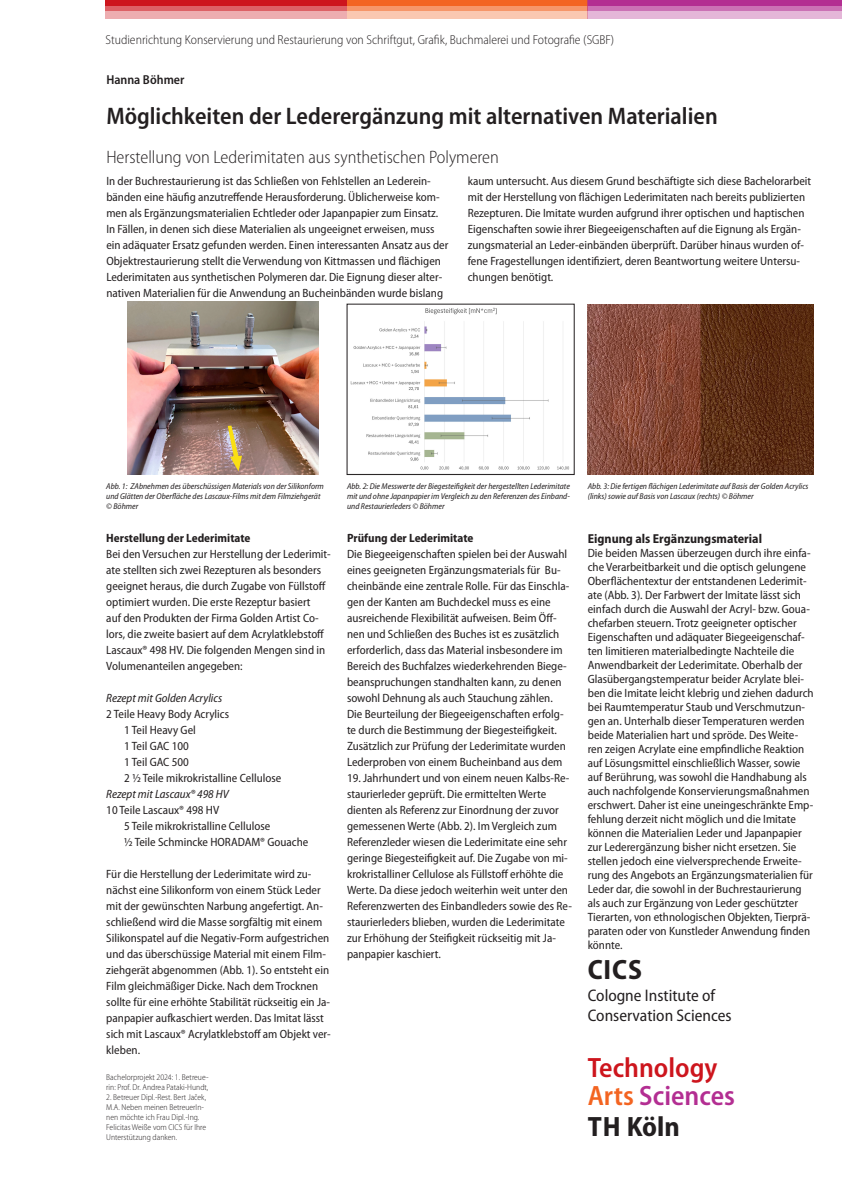
<style>
.page{position:relative;width:842px;height:1192px;background:#fff}
.page>*{position:absolute;margin:0;border:0;box-sizing:border-box;transform-origin:0 0}
.t1{font:600 semi-condensed 28.05px/28.1px "Myriad Pro";color:#cd151d}
.t2{font:700 semi-condensed 28.05px "Myriad Pro";letter-spacing:.03em;color:#231f20}
.Überschriften_Titel{font:600 semi-condensed 24px "Myriad Pro";color:#231f20}
.Überschriften_Titel-2{font:300 semi-condensed 18px "Myriad Pro";color:#231f20}
.t3{font:semi-condensed 16.8px/19.6px "Myriad Pro";color:#231f20}
.t4{font:300 semi-condensed 13px "Myriad Pro";color:#231f20}
.Text{font:700 semi-condensed 13px "Myriad Pro";color:#231f20}
.Überschriften_Titel-3{font:600 semi-condensed 13px "Myriad Pro";color:#231f20}
.Text-2{font:semi-condensed 12px/14px "Myriad Pro";color:#231f20}
.Überschriften_Titel-4{font:semi-condensed 12px/16px "Myriad Pro";color:#231f20}
.Einleitung_BU{font:semi-condensed 12px/16px "Myriad Pro";color:#231f20}
.Überschriften_Titel-5{font:italic semi-condensed 12px "Myriad Pro";color:#231f20}
.Überschriften_Titel-6{font:700 semi-condensed 12px "Myriad Pro";color:#231f20}
.Text-3{font:700 semi-condensed 12px "Myriad Pro";color:#231f20}
.Einleitung_BU-2{font:italic semi-condensed 8.5px/10px "Myriad Pro";color:#231f20}
.Einleitung_BU-3{font:300 semi-condensed 8.5px/10px "Myriad Pro";color:#231f20}
.s1{color:#f36421}
.s2{color:#b32e92}
</style>
<div class="page">
<svg style="left:105px;top:0;width:242px;height:19px;background:#de696e"></svg>
<svg style="left:347px;top:0;width:241px;height:19px;background:#f69b70"></svg>
<svg style="left:588px;top:1px;width:254px;height:18px;background:#cf7dba"></svg>
<hr style="left:588px;top:0;width:254px;height:1px;background:#b32e92">
<img style="left:128px;top:302px;width:191px;height:173px">
<img style="left:350px;top:307px;width:219px;height:163px">
<img style="left:588px;top:304px;width:226px;height:171px">
<p class="t4" style="left:106px;top:32px;width:510px">Studienrichtung Konservierung und Restaurierung von Schriftgut, Grafik, Buchmalerei und Fotografie (SGBF)</p>
<p class="Überschriften_Titel-3" style="left:106px;top:73px;width:80px">Hanna Böhmer</p>
<p class="Überschriften_Titel" style="left:106px;top:102px;width:613px">Möglichkeiten der Lederergänzung mit alternativen Materialien</p>
<p class="Überschriften_Titel-2" style="left:106px;top:147px;width:394px">Herstellung von Lederimitaten aus synthetischen Polymeren</p>
<p class="Einleitung_BU" style="left:106px;top:174px;width:344px">In der Buchrestaurierung ist das Schließen von Fehlstellen an Lederein&shy;bänden eine häufig anzutreffende Herausforderung. Üblicherweise kom&shy;men als Ergänzungsmaterialien Echtleder oder Japanpapier zum Einsatz.<br>In Fällen, in denen sich diese Materialien als ungeeignet erweisen, muss ein adäquater Ersatz gefunden werden. Einen interessanten Ansatz aus der Objektrestaurierung stellt die Verwendung von Kittmassen und flächigen Lederimitaten aus synthetischen Polymeren dar. Die Eignung dieser alter&shy;nativen Materialien für die Anwendung an Bucheinbänden wurde bislang</p>
<p class="Einleitung_BU" style="left:468px;top:174px;width:345px">kaum untersucht. Aus diesem Grund beschäftigte sich diese Bachelorarbeit mit der Herstellung von flächigen Lederimitaten nach bereits publizierten Rezepturen. Die Imitate wurden aufgrund ihrer optischen und haptischen Eigenschaften sowie ihrer Biegeeigenschaften auf die Eignung als Ergän&shy;zungsmaterial an Leder-einbänden überprüft. Darüber hinaus wurden of&shy;fene Fragestellungen identifiziert, deren Beantwortung weitere Untersu&shy;chungen benötigt.</p>
<p class="Einleitung_BU-2" style="left:106px;top:482px;width:219px">Abb. 1: ZAbnehmen des überschüssigen Materials von der Silikonform und Glätten der Oberfläche des Lascaux-Films mit dem Filmziehgerät</p>
<p class="Einleitung_BU-2" style="left:106px;top:502px;width:33px">© Böhmer</p>
<p class="Überschriften_Titel-6" style="left:106px;top:532px;width:146px">Herstellung der Lederimitate</p>
<p class="Überschriften_Titel-4" style="left:106px;top:547px;width:226px">Bei den Versuchen zur Herstellung der Lederimit&shy;ate stellten sich zwei Rezepturen als besonders geeignet heraus, die durch Zugabe von Füllstoff optimiert wurden. Die erste Rezeptur basiert<br>auf den Produkten der Firma Golden Artist Co&shy;lors, die zweite basiert auf dem Acrylatklebstoff Lascaux® 498 HV. Die folgenden Mengen sind in Volumenanteilen angegeben:</p>
<p class="Überschriften_Titel-5" style="left:106px;top:692px;width:117px">Rezept mit Golden Acrylics</p>
<p class="Überschriften_Titel-4" style="left:106px;top:707px;width:124px">2 Teile Heavy Body Acrylics</p>
<p class="Überschriften_Titel-4" style="left:124px;top:723px;width:73px">1 Teil Heavy Gel</p>
<p class="Überschriften_Titel-4" style="left:124px;top:739px;width:66px">1 Teil GAC 100</p>
<p class="Überschriften_Titel-4" style="left:124px;top:755px;width:66px">1 Teil GAC 500</p>
<p class="Überschriften_Titel-4" style="left:124px;top:771px;width:159px">2 ½ Teile mikrokristalline Cellulose</p>
<p class="Überschriften_Titel-5" style="left:106px;top:788px;width:124px">Rezept mit Lascaux® 498 HV</p>
<p class="Überschriften_Titel-4" style="left:106px;top:803px;width:114px">10 Teile Lascaux® 498 HV</p>
<p class="Überschriften_Titel-4" style="left:124px;top:819px;width:148px">5 Teile mikrokristalline Cellulose</p>
<p class="Überschriften_Titel-4" style="left:124px;top:835px;width:186px">½ Teile Schmincke HORADAM® Gouache</p>
<p class="Überschriften_Titel-4" style="left:106px;top:867px;width:226px">Für die Herstellung der Lederimitate wird zu&shy;nächst eine Silikonform von einem Stück Leder mit der gewünschten Narbung angefertigt. An&shy;schließend wird die Masse sorgfältig mit einem Silikonspatel auf die Negativ-Form aufgestrichen und das überschüssige Material mit einem Film&shy;ziehgerät abgenommen (Abb. 1). So entsteht ein Film gleichmäßiger Dicke. Nach dem Trocknen sollte für eine erhöhte Stabilität rückseitig ein Ja&shy;panpapier aufkaschiert werden. Das Imitat lässt sich mit Lascaux® Acrylatklebstoff am Objekt ver&shy;kleben.</p>
<p class="Einleitung_BU-3" style="left:106px;top:1072px;width:104px">Bachelorprojekt 2024: 1. Betreue&shy;rin: Prof. Dr. Andrea Pataki-Hundt,</p>
<p class="Einleitung_BU-3" style="left:106px;top:1092px;width:101px">2. Betreuer Dipl.-Rest. Bert Jaček,<br>M.A. Neben meinen BetreuerIn&shy;nen möchte ich Frau Dipl.-Ing.<br>Felicitas Weiße vom CICS für Ihre<br>Unterstützung danken.</p>
<p class="Einleitung_BU-2" style="left:347px;top:482px;width:224px;text-align:justify">Abb. 2: Die Messwerte der Biegesteifigkeit der hergestellten Lederimitate mit und ohne Japanpapier im Vergleich zu den Referenzen des Einband&shy;und Restaurierleders © Böhmer</p>
<p class="Einleitung_BU-2" style="left:588px;top:481px;width:222px">Abb. 3: Die fertigen flächigen Lederimitate auf Basis der Golden Acrylics (links) sowie auf Basis von Lascaux (rechts) © Böhmer</p>
<p class="Text-3" style="left:347px;top:532px;width:128px">Prüfung der Lederimitate</p>
<p class="Text-2" style="left:347px;top:547px;width:224px;line-height:16px">Die Biegeeigenschaften spielen bei der Auswahl eines geeigneten Ergänzungsmaterials für Bu&shy;cheinbände eine zentrale Rolle. Für das Einschla&shy;gen der Kanten am Buchdeckel muss es eine ausreichende Flexibilität aufweisen. Beim Öff&shy;nen und Schließen des Buches ist es zusätzlich erforderlich, dass das Material insbesondere im Bereich des Buchfalzes wiederkehrenden Biege&shy;beanspruchungen standhalten kann, zu denen sowohl Dehnung als auch Stauchung zählen.</p>
<p class="Text-2" style="left:347px;top:707px;width:220px;line-height:16px">Die Beurteilung der Biegeeigenschaften erfolg&shy;te durch die Bestimmung der Biegesteifigkeit.<br>Zusätzlich zur Prüfung der Lederimitate wurden Lederproben von einem Bucheinband aus dem</p>
<p class="Text-2" style="left:347px;top:771px;width:226px;line-height:16px">19. Jahrhundert und von einem neuen Kalbs-Re&shy;staurierleder geprüft. Die ermittelten Werte dienten als Referenz zur Einordnung der zuvor gemessenen Werte (Abb. 2). Im Vergleich zum Referenzleder wiesen die Lederimitate eine sehr geringe Biegesteifigkeit auf. Die Zugabe von mi&shy;krokristalliner Cellulose als Füllstoff erhöhte die Werte. Da diese jedoch weiterhin weit unter den Referenzwerten des Einbandleders sowie des Re&shy;staurierleders blieben, wurden die Lederimitate zur Erhöhung der Steifigkeit rückseitig mit Ja&shy;panpapier kaschiert.</p>
<p class="Text" style="left:588px;top:531px;width:176px">Eignung als Ergänzungsmaterial</p>
<p class="Text-2" style="left:588px;top:546px;width:227px">Die beiden Massen überzeugen durch ihre einfa&shy;che Verarbeitbarkeit und die optisch gelungene Oberflächentextur der entstandenen Lederimit&shy;ate (Abb. 3). Der Farbwert der Imitate lässt sich einfach durch die Auswahl der Acryl- bzw. Goua&shy;chefarben steuern. Trotz geeigneter optischer Eigenschaften und adäquater Biegeeigenschaf&shy;ten limitieren materialbedingte Nachteile die Anwendbarkeit der Lederimitate. Oberhalb der Glasübergangstemperatur beider Acrylate blei&shy;ben die Imitate leicht klebrig und ziehen dadurch bei Raumtemperatur Staub und Verschmutzun&shy;gen an. Unterhalb dieser Temperaturen werden beide Materialien hart und spröde. Des Weite&shy;ren zeigen Acrylate eine empfindliche Reaktion auf Lösungsmittel einschließlich Wasser, sowie auf Berührung, was sowohl die Handhabung als auch nachfolgende Konservierungsmaßnahmen erschwert. Daher ist eine uneingeschränkte Emp&shy;fehlung derzeit nicht möglich und die Imitate können die Materialien Leder und Japanpapier zur Lederergänzung bisher nicht ersetzen. Sie stellen jedoch eine vielversprechende Erweite&shy;rung des Angebots an Ergänzungsmaterialien für Leder dar, die sowohl in der Buchrestaurierung als auch zur Ergänzung von Leder geschützter Tierarten, von ethnologischen Objekten, Tierprä&shy;paraten oder von Kunstleder Anwendung finden könnte.</p>
<p class="t2" style="left:588px;top:954px;width:56px">CICS</p>
<p class="t3" style="left:588px;top:986px;width:145px">Cologne Institute of<br>Conservation Sciences</p>
<p class="t1" style="left:588px;top:1054px;width:149px">Technology<br><span class="s1">Arts</span> <span class="s2">Sciences</span></p>
<p class="t2" style="left:588px;top:1111px;width:94px">TH Köln</p>
</div>
